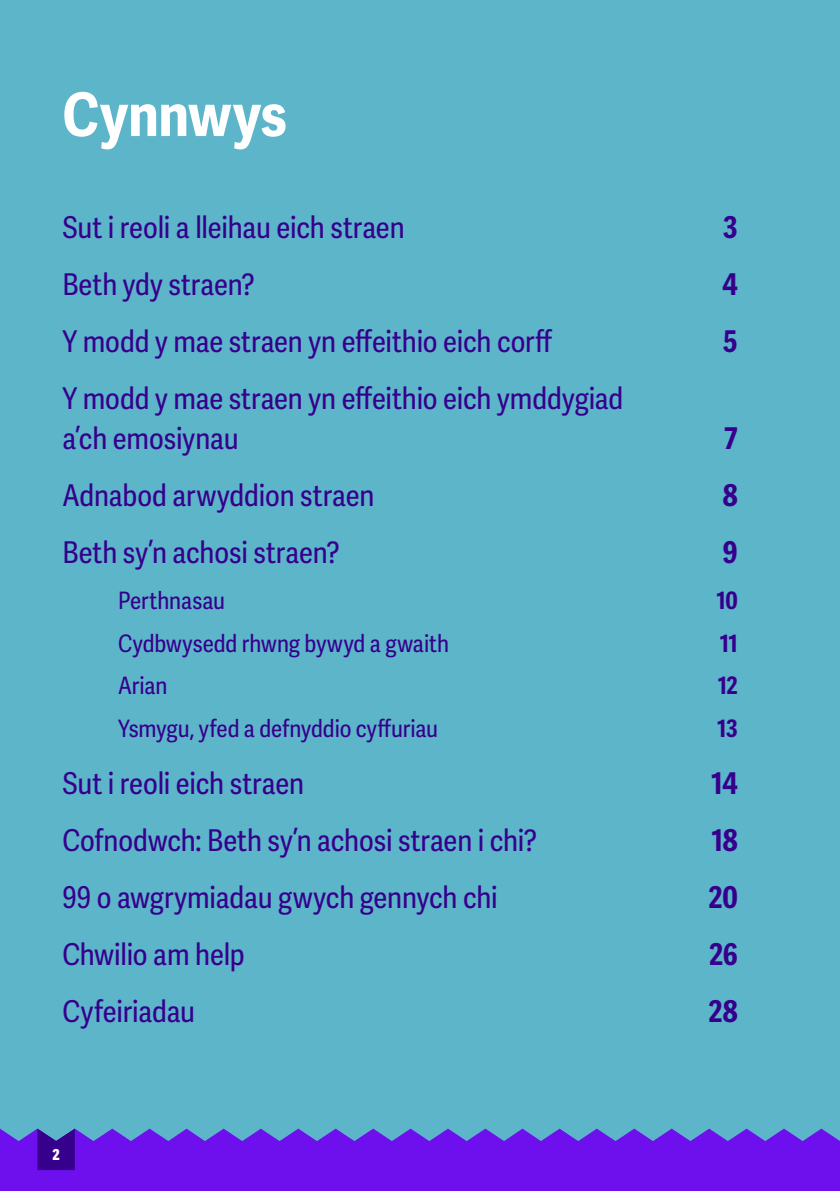
<style>
.page{position:relative;width:840px;height:1191px;background:#fff}
.page>*{position:absolute;margin:0;border:0;box-sizing:border-box;transform-origin:0 0}
.t1{font:700 60px "Adelle Sans Cnd";color:#fff}
.t2{font:30px/40px "Adelle Sans Cnd";letter-spacing:-.005em;color:#36008d}
.t3{font:700 30px "Adelle Sans Cnd";letter-spacing:-.005em;color:#36008d}
.t4{font:24px "Adelle Sans Cnd";color:#36008d}
.t5{font:700 24px "Adelle Sans Cnd";letter-spacing:-.015em;color:#36008d}
.t6{font:800 15px "Adelle Sans Cnd";color:#fff}
</style>
<div class="page">
<div style="left:0;top:0;width:839px;height:1191px;background:#5db5ca"></div>
<svg style="left:0;top:1128px;width:839px;height:63px;background:#6c20ea"></svg>
<svg style="left:37px;top:1128px;width:38px;height:42px;background:#3d1c98"></svg>
<h1 class="t1" style="left:62px;top:79px;width:226px">Cynnwys</h1>
<p class="t2" style="left:62px;top:208px;width:343px">Sut i reoli a lleihau eich straen</p>
<p class="t3" style="left:722px;top:209px;width:16px">3</p>
<p class="t2" style="left:62px;top:265px;width:194px">Beth ydy straen?</p>
<p class="t3" style="left:721px;top:266px;width:17px">4</p>
<p class="t2" style="left:62px;top:322px;width:491px">Y modd y mae straen yn effeithio eich corff</p>
<p class="t3" style="left:722px;top:323px;width:16px">5</p>
<p class="t2" style="left:62px;top:379px;width:562px">Y modd y mae straen yn effeithio eich ymddygiad a’ch emosiynau</p>
<p class="t3" style="left:723px;top:420px;width:15px">7</p>
<p class="t2" style="left:62px;top:476px;width:313px">Adnabod arwyddion straen</p>
<p class="t3" style="left:722px;top:477px;width:16px">8</p>
<p class="t2" style="left:62px;top:533px;width:279px">Beth sy’n achosi straen?</p>
<p class="t3" style="left:722px;top:534px;width:16px">9</p>
<p class="t4" style="left:118px;top:586px;width:108px">Perthnasau</p>
<p class="t5" style="left:716px;top:586px;width:23px">10</p>
<p class="t4" style="left:118px;top:629px;width:332px">Cydbwysedd rhwng bywyd a gwaith</p>
<p class="t5" style="left:719px;top:628px;width:19px">11</p>
<p class="t4" style="left:118px;top:671px;width:51px">Arian</p>
<p class="t5" style="left:717px;top:671px;width:22px">12</p>
<p class="t4" style="left:118px;top:714px;width:321px">Ysmygu, yfed a defnyddio cyffuriau</p>
<p class="t5" style="left:716px;top:713px;width:22px">13</p>
<p class="t2" style="left:62px;top:764px;width:243px">Sut i reoli eich straen</p>
<p class="t3" style="left:710px;top:765px;width:28px">14</p>
<p class="t2" style="left:62px;top:821px;width:476px">Cofnodwch: Beth sy’n achosi straen i chi?</p>
<p class="t3" style="left:711px;top:822px;width:28px">18</p>
<p class="t2" style="left:62px;top:878px;width:436px">99 o awgrymiadau gwych gennych chi</p>
<p class="t3" style="left:708px;top:879px;width:31px">20</p>
<p class="t2" style="left:62px;top:935px;width:184px">Chwilio am help</p>
<p class="t3" style="left:708px;top:936px;width:30px">26</p>
<p class="t2" style="left:62px;top:992px;width:134px">Cyfeiriadau</p>
<p class="t3" style="left:708px;top:993px;width:31px">28</p>
<p class="t6" style="left:52px;top:1145px;width:9px">2</p>
</div>
